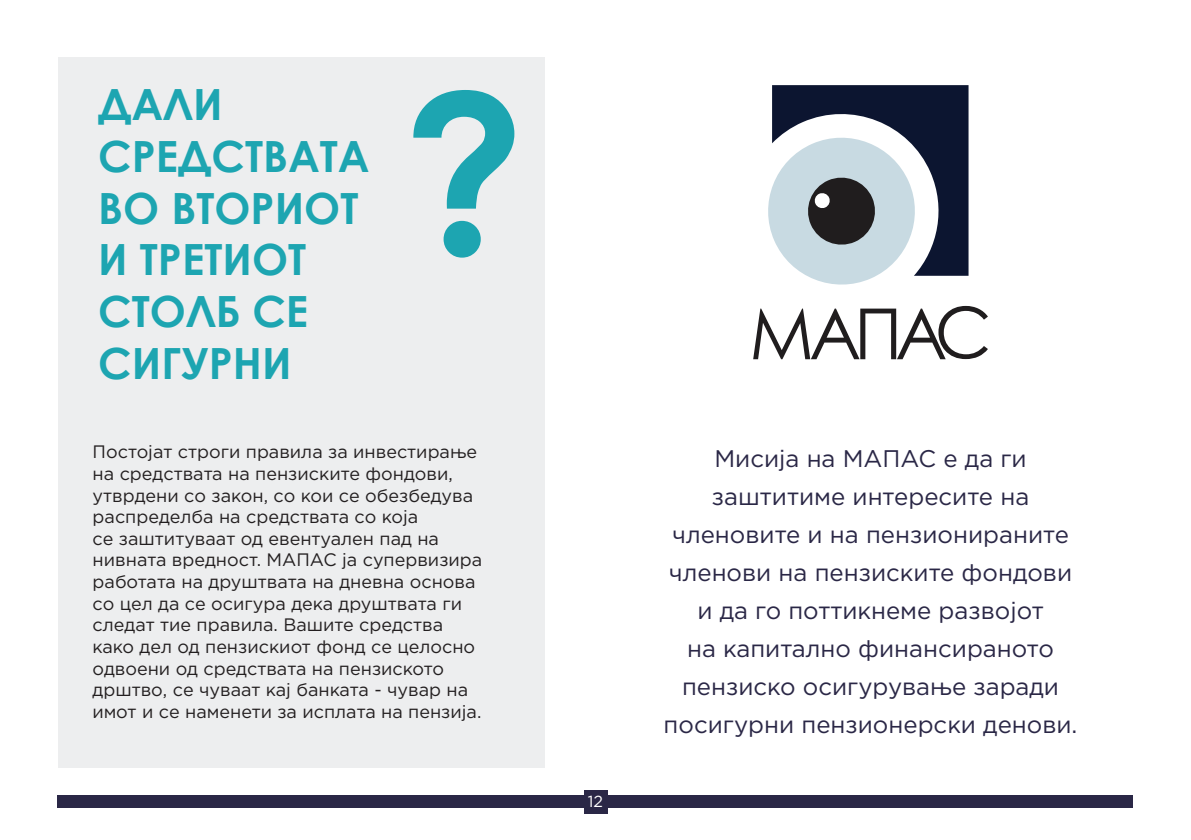
<style>
.page{position:relative;width:1191px;height:840px;background:#fff}
.page>*{position:absolute;margin:0;border:0;box-sizing:border-box;transform-origin:0 0}
.t1{font:700 219.4px "Century Gothic";color:#1da5b1}
.t2{font:700 43px/51.6px "Century Gothic";color:#1da5b1}
.t3{font:24px/38px "Gotham Pro";color:#2a2746;text-align:center}
.t4{font:18px/21.6px "Gotham Pro";color:#231f20}
.t5{font:16px "Gotham Pro";color:#fff}
</style>
<div class="page">
<div style="left:58px;top:795px;width:1075px;height:12px;background:#2a2746"></div>
<div style="left:584px;top:789px;width:23px;height:23px;background:#2a2746"></div>
<div style="left:58px;top:58px;width:486px;height:709px;background:#edeeef"></div>
<svg style="left:768px;top:85px;width:200px;height:200px"></svg>
<svg style="left:753px;top:306px;width:235px;height:53px"></svg>
<h2 class="t2" style="left:98px;top:77px;width:273px">ДАЛИ<br>СРЕДСТВАТА<br>ВО ВТОРИОТ<br>И ТРЕТИОТ<br>СТОЛБ СЕ<br>СИГУРНИ</h2>
<h1 class="t1" style="left:403px;top:8px;width:124px">?</h1>
<p class="t4" style="left:93px;top:441px;width:391px">Постојат строги правила за инвестирање на средствата на пензиските фондови, утврдени со закон, со кои се обезбедува распределба на средствата со која<br>се заштитуваат од евентуален пад на нивната вредност. МАПАС ја супервизира работата на друштвата на дневна основа со цел да се осигура дека друштвата ги следат тие правила. Вашите средства како дел од пензискиот фонд се целосно одвоени од средствата на пензиското дрштво, се чуваат кај банката - чувар на имот и се наменети за исплата на пензија.</p>
<h3 class="t3" style="left:663px;top:439px;width:415px">Мисија на МАПАС е да ги заштитиме интересите на членовите и на пензионираните членови на пензиските фондови и да го поттикнеме развојот<br>на капитално финансираното пензиско осигурување заради посигурни пензионерски денови.</h3>
<p class="t5" style="left:588px;top:792px;width:17px">12</p>
</div>
